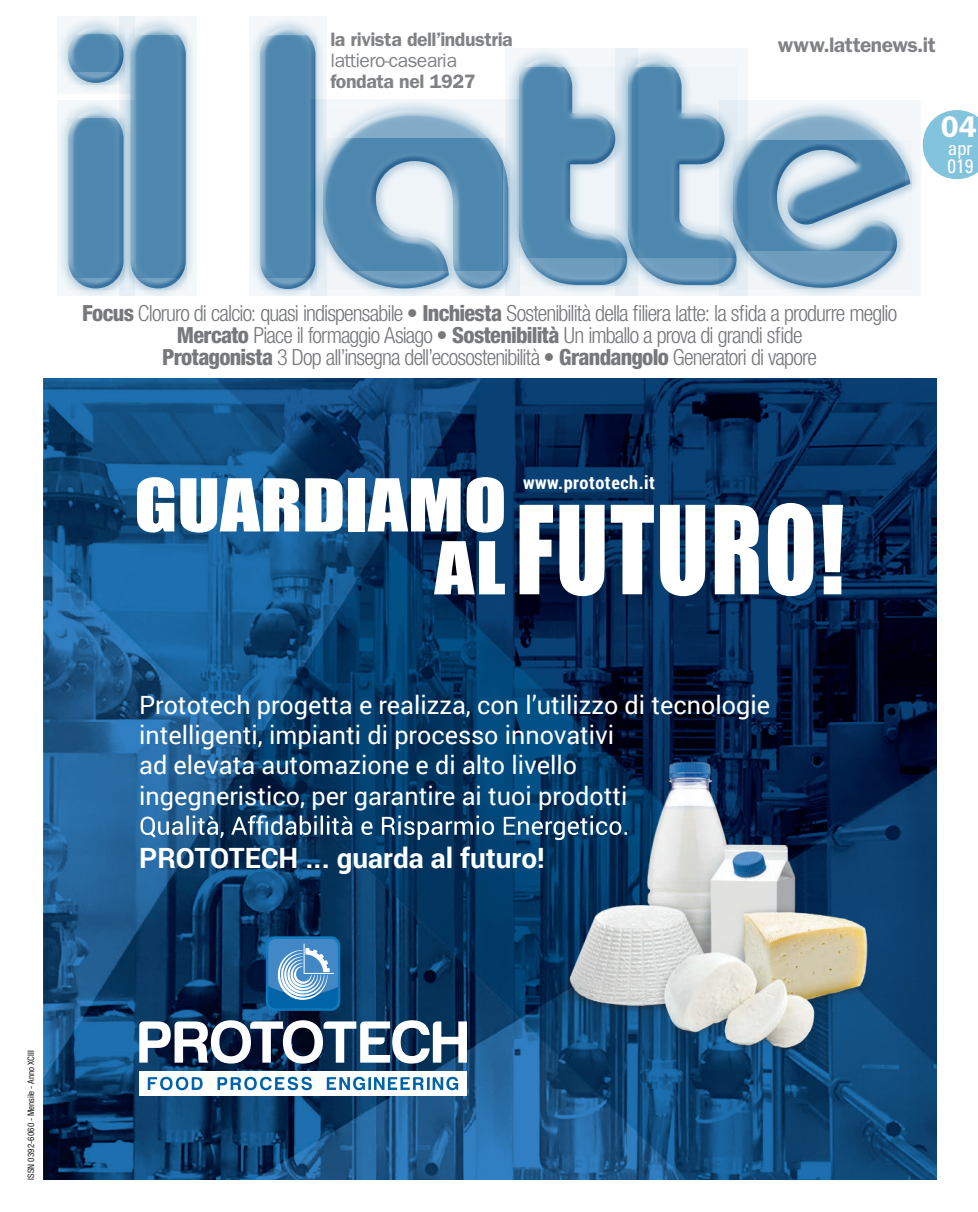
<style>
.page{position:relative;width:978px;height:1212px;background:#fff}
.page>*{position:absolute;margin:0;border:0;box-sizing:border-box;transform-origin:0 0}
.t1{font:113.1px "Impact";letter-spacing:.02em;color:#fff;scale:.85 1}
.t2{font:67.35px/62.8px "Impact";color:#fff;text-align:right;scale:1.16 1}
.t3{font:600 30px "Franklin Gothic";color:#fff}
.t4{font:700 27.9px "Roboto";color:#fff}
.t5{font:25.2px/30.2px "Roboto";color:#fff}
.t6{font:300 condensed 22.35px/22.4px "Helvetica Neue LT Std";letter-spacing:-.04em;color:#76787b;text-align:center}
.t7{font:600 21px "Franklin Gothic";letter-spacing:-.025em;color:#808285}
.t8{font:600 19.5px "Franklin Gothic";letter-spacing:-.02em;color:#808285}
.t9{font:19.5px "Franklin Gothic";letter-spacing:-.03em;color:#808285}
.t10{font:condensed 19.5px/18px "Univers";letter-spacing:-.015em;color:#fff}
.t11{font:700 18px "Roboto Condensed";letter-spacing:.03em;color:#fff}
.t12{font:condensed 9px "Helvetica Neue LT Std";letter-spacing:.01em;color:#231f20}
.t13{font:9px "Courier";color:#000}
.s1{font-weight:800}
</style>
<div class="page">
<svg style="left:57px;top:100px;width:62px;height:196px;fill:#edf3f7"></svg>
<svg style="left:67px;top:108px;width:52px;height:11px"></svg>
<svg style="left:67px;top:119px;width:52px;height:170px;background:#5d91b5"></svg>
<svg style="left:119px;top:16px;width:78px;height:280px"></svg>
<svg style="left:135px;top:27px;width:52px;height:8px"></svg>
<svg style="left:130px;top:35px;width:57px;height:254px;background:#578cb2"></svg>
<svg style="left:327px;top:99px;width:179px;height:197px;fill:#f4f8fa"></svg>
<svg style="left:327px;top:107px;width:175px;height:31px"></svg>
<svg style="left:327px;top:138px;width:179px;height:151px;background:#7ba5c3"></svg>
<svg style="left:249px;top:17px;width:78px;height:279px"></svg>
<svg style="left:259px;top:27px;width:57px;height:9px"></svg>
<svg style="left:259px;top:36px;width:57px;height:254px;background:#5b8fb4"></svg>
<svg style="left:506px;top:48px;width:109px;height:248px"></svg>
<svg style="left:516px;top:58px;width:99px;height:200px"></svg>
<svg style="left:519px;top:67px;width:96px;height:219px;background:#7ea7c4"></svg>
<svg style="left:615px;top:48px;width:132px;height:248px"></svg>
<svg style="left:625px;top:58px;width:111px;height:200px"></svg>
<svg style="left:628px;top:67px;width:108px;height:219px;background:#7da7c3"></svg>
<svg style="left:57px;top:16px;width:78px;height:78px"></svg>
<svg style="left:67px;top:26px;width:57px;height:9px"></svg>
<svg style="left:67px;top:35px;width:57px;height:49px;background:#6e9cbc"></svg>
<svg style="left:720px;top:100px;width:201px;height:196px;fill:#f1f6f9"></svg>
<svg style="left:730px;top:111px;width:174px;height:140px"></svg>
<svg style="left:734px;top:140px;width:177px;height:148px;background:#86acc7"></svg>
<svg style="left:923px;top:110px;width:55px;height:69px;background:#94cce2"></svg>
<img style="left:44px;top:378px;width:893px;height:802px">
<svg style="left:139px;top:1020px;width:328px;height:43px"></svg>
<div style="left:139px;top:1071px;width:328px;height:24px;background:#fff"></div>
<svg style="left:148px;top:1077px;width:55px;height:13px"></svg>
<svg style="left:217px;top:1077px;width:95px;height:13px"></svg>
<svg style="left:327px;top:1077px;width:131px;height:13px"></svg>
<div style="left:266px;top:936px;width:74px;height:75px;background:linear-gradient(to right,#1275ba,#1274b9);border-radius:9px"></div>
<div style="left:268px;top:939px;width:70px;height:69px;background:#0163a8;border-radius:8px"></div>
<svg style="left:268px;top:939px;width:70px;height:61px;background:#68a0d0"></svg>
<img style="left:516px;top:720px;width:385px;height:359px">
<svg style="left:141px;top:815px;width:486px;height:25px;background:#3f6a8d"></svg>
<p class="t8" style="left:330px;top:27px;width:184px">la rivista dell’industria</p>
<p class="t9" style="left:330px;top:49px;width:128px">lattiero-casearia</p>
<p class="t8" style="left:330px;top:69px;width:146px">fondata nel 1927</p>
<p class="t7" style="left:778px;top:32px;width:159px">www.lattenews.it</p>
<h3 class="t3" style="left:941px;top:109px;width:37px">04</h3>
<p class="t10" style="left:948px;top:138px;width:27px">apr<br>019</p>
<p class="t6" style="left:82px;top:301px;width:816px"><span class="s1">Focus</span> Cloruro di calcio: quasi indispensabile <span class="s1">• Inchiesta</span> Sostenibilità della filiera latte: la sfida a produrre meglio<br><span class="s1">Mercato</span> Piace il formaggio Asiago <span class="s1">• Sostenibilità</span> Un imballo a prova di grandi sfide<br><span class="s1">Protagonista</span> 3 Dop all’insegna dell’ecosostenibilità <span class="s1">• Grandangolo</span> Generatori di vapore</p>
<p class="t13" style="left:262px;top:336px;width:7px">1</p>
<p class="t13" style="left:283px;top:336px;width:45px">10/12/18</p>
<p class="t13" style="left:343px;top:336px;width:29px">09:20</p>
<h2 class="t2" style="left:134px;top:472px;width:323px">GUARDIAMO<br>AL</h2>
<p class="t11" style="left:523px;top:470px;width:134px">www.prototech.it</p>
<h1 class="t1" style="left:516px;top:462px;width:389px">FUTURO!</h1>
<p class="t5" style="left:139px;top:689px;width:632px">Prototech progetta e realizza, con l’utilizzo di tecnologie intelligenti, impianti di processo innovativi<br>ad elevata automazione e di alto livello<br>ingegneristico, per garantire ai tuoi prodotti</p>
<p class="t4" style="left:139px;top:839px;width:407px">PROTOTECH ... guarda al futuro!</p>
<p class="t12" style="left:26px;top:1180px;width:131px;rotate:-90deg">ISSN 0392-6060 - Mensile - Anno XCIII</p>
</div>
